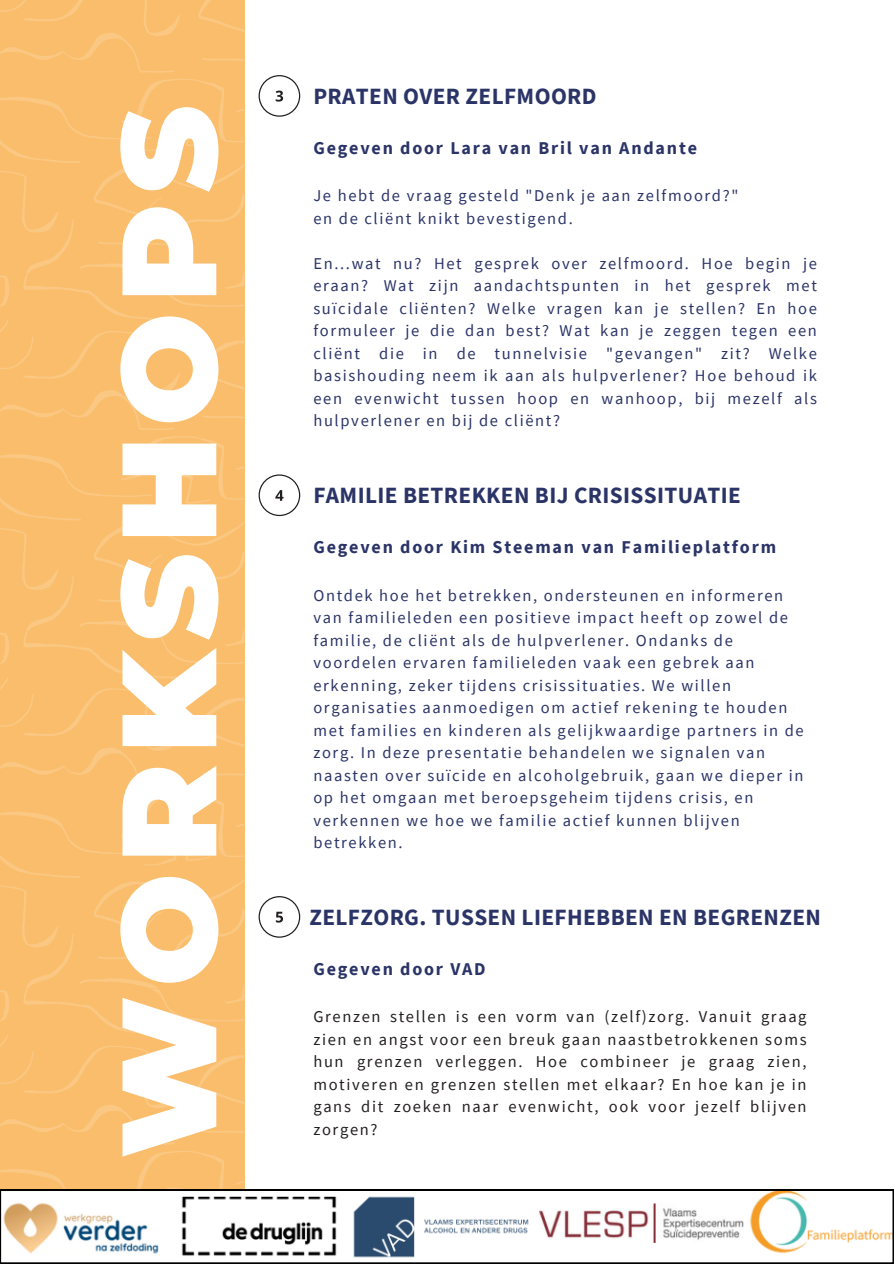
<style>
.page{position:relative;width:894px;height:1264px;background:#fff}
.page>*{position:absolute;margin:0;border:0;box-sizing:border-box;transform-origin:0 0}
.t1{font:900 133.95px "Montserrat";letter-spacing:.075em;color:#fff}
.t2{font:700 23.25px "Source Sans Pro";letter-spacing:.015em;color:#2b3467}
.t3{font:700 18px "Source Sans Pro";letter-spacing:.1em;color:#2b3467}
.t4{font:16.5px/22.5px "Source Sans Pro";letter-spacing:.1em;color:#2b3467;text-align:justify}
.t5{font:16.5px/22.5px "Source Sans Pro";letter-spacing:.1em;color:#231f20;text-align:justify}
</style>
<div class="page">
<svg style="left:0;top:0;width:244px;height:1263px;background:#f9bd6c"></svg>
<svg style="left:258px;top:474px;width:42px;height:42px"></svg>
<svg style="left:258px;top:75px;width:42px;height:42px"></svg>
<svg style="left:0;top:1189px;width:893px;height:73px"></svg>
<svg style="left:258px;top:896px;width:42px;height:41px"></svg>
<p class="t1" style="left:86px;top:1157px;width:1054px;rotate:-90deg">WORKSHOPS</p>
<p class="t2" style="left:313px;top:81px;width:285px">PRATEN OVER ZELFMOORD</p>
<p class="t3" style="left:313px;top:136px;width:385px">Gegeven door Lara van Bril van Andante</p>
<p class="t4" style="left:313px;top:184px;width:426px">Je hebt de vraag gesteld "Denk je aan zelfmoord?"</p>
<p class="t4" style="left:313px;top:207px;width:261px">en de cliënt knikt bevestigend.</p>
<p class="t4" style="left:313px;top:252px;width:505px">En...wat nu? Het gesprek over zelfmoord. Hoe begin je eraan? Wat zijn aandachtspunten in het gesprek met suïcidale cliënten? Welke vragen kan je stellen? En hoe formuleer je die dan best? Wat kan je zeggen tegen een cliënt die in de tunnelvisie "gevangen" zit? Welke basishouding neem ik aan als hulpverlener? Hoe behoud ik een evenwicht tussen hoop en wanhoop, bij mezelf als hulpverlener en bij de cliënt?</p>
<h2 class="t2" style="left:313px;top:480px;width:429px">FAMILIE BETREKKEN BIJ CRISISSITUATIE</h2>
<h1 class="t3" style="left:313px;top:535px;width:464px">Gegeven door Kim Steeman van Familieplatform</h1>
<p class="t4" style="left:313px;top:583px;width:492px;text-align:left">Ontdek hoe het betrekken, ondersteunen en informeren van familieleden een positieve impact heeft op zowel de familie, de cliënt als de hulpverlener. Ondanks de voordelen ervaren familieleden vaak een gebrek aan erkenning, zeker tijdens crisissituaties. We willen organisaties aanmoedigen om actief rekening te houden met families en kinderen als gelijkwaardige partners in de zorg. In deze presentatie behandelen we signalen van naasten over suïcide en alcoholgebruik, gaan we dieper in op het omgaan met beroepsgeheim tijdens crisis, en verkennen we hoe we familie actief kunnen blijven betrekken.</p>
<p class="t2" style="left:309px;top:901px;width:513px">ZELFZORG. TUSSEN LIEFHEBBEN EN BEGRENZEN</p>
<p class="t3" style="left:313px;top:957px;width:174px">Gegeven door VAD</p>
<h2 class="t5" style="left:313px;top:1005px;width:494px">Grenzen stellen is een vorm van (zelf)zorg. Vanuit graag zien en angst voor een breuk gaan naastbetrokkenen soms hun grenzen verleggen. Hoe combineer je graag zien, motiveren en grenzen stellen met elkaar? En hoe kan je in gans dit zoeken naar evenwicht, ook voor jezelf blijven zorgen?</h2>
</div>
